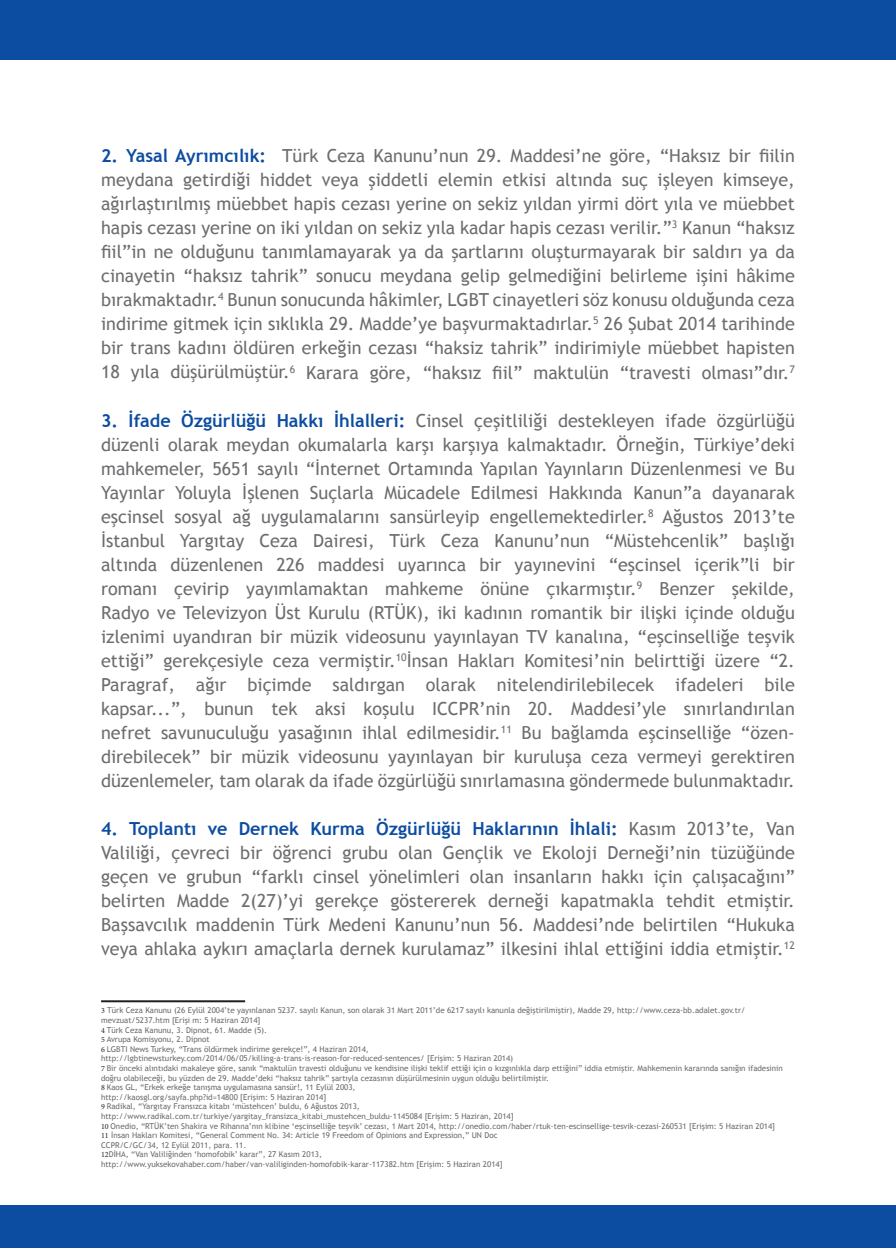
<style>
.page{position:relative;width:896px;height:1248px;background:#fff}
.page>*{position:absolute;margin:0;border:0;box-sizing:border-box;transform-origin:0 0}
.t1{font:18px/24px "Trebuchet MS";color:#6c6d70}
.t2{font:700 18px "Trebuchet MS";color:#0d4da1}
.t3{font:8px/9.6px "Trebuchet MS";color:#6c6d70}
.s1{font-weight:700;color:#0d4da1}
.s2{font-weight:400;color:#6c6d70}
.s3{font-family:"Minion Pro";color:#231f20}
</style>
<div class="page">
<div style="left:0;top:0;width:896px;height:60px;background:#0d4da1"></div>
<div style="left:0;top:1204px;width:896px;height:43px;background:#0d4da1"></div>
<hr style="left:101px;top:1000px;width:144px;height:2px;background:#231f20">
<p class="t1" style="left:101px;top:144px;width:695px"><span class="s1">2. Yasal Ayrımcılık:</span> Türk Ceza Kanunu’nun 29. Maddesi’ne göre, “Haksız bir fiilin meydana getirdiği hiddet veya şiddetli elemin etkisi altında suç işleyen kimseye,</p>
<p class="t1" style="left:101px;top:192px;width:695px;text-align:justify">ağırlaştırılmış müebbet hapis cezası yerine on sekiz yıldan yirmi dört yıla ve müebbet hapis cezası yerine on iki yıldan on sekiz yıla kadar hapis cezası verilir.”<sup>3</sup> Kanun “haksız fiil”in ne olduğunu tanımlamayarak ya da şartlarını oluşturmayarak bir saldırı ya da</p>
<p class="t1" style="left:101px;top:264px;width:695px;text-align:justify">cinayetin “haksız tahrik” sonucu meydana gelip gelmediğini belirleme işini hâkime bırakmaktadır.<sup>4</sup> Bunun sonucunda hâkimler, LGBT cinayetleri söz konusu olduğunda ceza indirime gitmek için sıklıkla 29. Madde’ye başvurmaktadırlar.<sup>5</sup> 26 Şubat 2014 tarihinde bir trans kadını öldüren erkeğin cezası “haksiz tahrik” indirimiyle müebbet hapisten 18 yıla düşürülmüştür.<sup>6</sup> Karara göre, “haksız fiil” maktulün “travesti olması”dır.<sup>7</sup></p>
<p class="t1" style="left:101px;top:408px;width:695px"><span class="s1">3. İfade Özgürlüğü Hakkı İhlalleri:</span> Cinsel çeşitliliği destekleyen ifade özgürlüğü düzenli olarak meydan okumalarla karşı karşıya kalmaktadır. Örneğin, Türkiye’deki</p>
<p class="t1" style="left:101px;top:456px;width:695px">mahkemeler, 5651 sayılı “İnternet Ortamında Yapılan Yayınların Düzenlenmesi ve Bu<br>Yayınlar Yoluyla İşlenen Suçlarla Mücadele Edilmesi Hakkında Kanun”a dayanarak</p>
<p class="t1" style="left:101px;top:504px;width:695px">eşcinsel sosyal ağ uygulamalarını sansürleyip engellemektedirler.<sup>8</sup> Ağustos 2013’te<br>İstanbul Yargıtay Ceza Dairesi, Türk Ceza Kanunu’nun “Müstehcenlik” başlığı</p>
<p class="t1" style="left:101px;top:552px;width:695px">altında düzenlenen 226 maddesi uyarınca bir yayınevini “eşcinsel içerik”li bir</p>
<p class="t1" style="left:101px;top:576px;width:695px">romanı çevirip yayımlamaktan mahkeme önüne çıkarmıştır.<sup>9</sup> Benzer şekilde,<br>Radyo ve Televizyon Üst Kurulu (RTÜK), iki kadının romantik bir ilişki içinde olduğu</p>
<p class="t1" style="left:101px;top:624px;width:695px">izlenimi uyandıran bir müzik videosunu yayınlayan TV kanalına, “eşcinselliğe teşvik</p>
<p class="t1" style="left:101px;top:648px;width:695px">ettiği” gerekçesiyle ceza vermiştir.<sup>10</sup>İnsan Hakları Komitesi’nin belirttiği üzere “2.</p>
<p class="t1" style="left:101px;top:672px;width:695px">Paragraf, ağır biçimde saldırgan olarak nitelendirilebilecek ifadeleri bile kapsar...”, bunun tek aksi koşulu ICCPR’nin 20. Maddesi’yle sınırlandırılan</p>
<p class="t1" style="left:101px;top:720px;width:695px">nefret savunuculuğu yasağının ihlal edilmesidir.<sup>11</sup> Bu bağlamda eşcinselliğe “özen&shy;direbilecek” bir müzik videosunu yayınlayan bir kuruluşa ceza vermeyi gerektiren</p>
<p class="t1" style="left:101px;top:768px;width:695px">düzenlemeler, tam olarak da ifade özgürlüğü sınırlamasına göndermede bulunmaktadır.</p>
<p class="t2" style="left:101px;top:817px;width:695px">4. Toplantı ve Dernek Kurma Özgürlüğü Haklarının İhlali: <span class="s2">Kasım 2013’te, Van</span></p>
<p class="t1" style="left:101px;top:840px;width:695px;text-align:justify">Valiliği, çevreci bir öğrenci grubu olan Gençlik ve Ekoloji Derneği’nin tüzüğünde geçen ve grubun “farklı cinsel yönelimleri olan insanların hakkı için çalışacağını” belirten Madde 2(27)’yi gerekçe göstererek derneği kapatmakla tehdit etmiştir.<br>Başsavcılık maddenin Türk Medeni Kanunu’nun 56. Maddesi’nde belirtilen “Hukuka veya ahlaka aykırı amaçlarla dernek kurulamaz” ilkesini ihlal ettiğini iddia etmiştir.<sup>12</sup></p>
<p class="t3" style="left:101px;top:1005px;width:646px"><span class="s3">3</span> Türk Ceza Kanunu (26 Eylül 2004’te yayınlanan 5237. sayılı Kanun, son olarak 31 Mart 2011’de 6217 sayılı kanunla değiştirilmiştir), Madde 29, http://www.ceza-bb.adalet.gov.tr/ mevzuat/5237.htm [Erişi m: 5 Haziran 2014]</p>
<p class="t3" style="left:101px;top:1024px;width:168px"><span class="s3">4</span> Türk Ceza Kanunu, 3. Dipnot, 61. Madde (5).</p>
<p class="t3" style="left:101px;top:1034px;width:110px"><span class="s3">5</span> Avrupa Komisyonu, 2. Dipnot</p>
<p class="t3" style="left:101px;top:1044px;width:269px"><span class="s3">6</span> LGBTI News Turkey, “Trans öldürmek indirime gerekçe!”, 4 Haziran 2014,</p>
<p class="t3" style="left:101px;top:1053px;width:413px">http://lgbtinewsturkey.com/2014/06/05/killing-a-trans-is-reason-for-reduced-sentences/ [Erişim: 5 Haziran 2014)</p>
<p class="t3" style="left:101px;top:1063px;width:683px"><span class="s3">7</span> Bir önceki alıntıdaki makaleye göre, sanık “maktulün travesti olduğunu ve kendisine ilişki teklif ettiği için o kızgınlıkla darp ettiğini” iddia etmiştir. Mahkemenin kararında sanığın ifadesinin doğru olabileceği, bu yüzden de 29. Madde’deki “haksız tahrik” şartıyla cezasının düşürülmesinin uygun olduğu belirtilmiştir.</p>
<p class="t3" style="left:101px;top:1082px;width:256px"><span class="s3">8</span> Kaos GL, “Erkek erkeğe tanışma uygulamasına sansür!, 11 Eylül 2003,</p>
<p class="t3" style="left:101px;top:1092px;width:227px">http://kaosgl.org/sayfa.php?id=14800 [Erişim: 5 Haziran 2014]</p>
<p class="t3" style="left:101px;top:1101px;width:260px"><span class="s3">9</span> Radikal, “Yargıtay Fransızca kitabı ‘müstehcen’ buldu, 6 Ağustos 2013,</p>
<p class="t3" style="left:101px;top:1111px;width:414px">http://www.radikal.com.tr/turkiye/yargitay_fransizca_kitabi_mustehcen_buldu-1145084 [Erişim: 5 Haziran, 2014]</p>
<p class="t3" style="left:101px;top:1120px;width:675px"><span class="s3">10</span> Onedio, “RTÜK’ten Shakira ve Rihanna’nın klibine ‘eşcinselliğe teşvik’ cezası, 1 Mart 2014, http://onedio.com/haber/rtuk-ten-escinsellige-tesvik-cezasi-260531 [Erişim: 5 Haziran 2014]</p>
<p class="t3" style="left:101px;top:1130px;width:398px"><span class="s3">11</span> İnsan Hakları Komitesi, “General Comment No. 34: Article 19 Freedom of Opinions and Expression,” UN Doc</p>
<p class="t3" style="left:101px;top:1140px;width:147px">CCPR/C/GC/34, 12 Eylül 2011, para. 11.</p>
<p class="t3" style="left:101px;top:1149px;width:222px"><span class="s3">12</span>DİHA, “Van Valiliğinden ‘homofobik’ karar”, 27 Kasım 2013,</p>
<p class="t3" style="left:101px;top:1159px;width:403px">http://www.yuksekovahaber.com/haber/van-valiliginden-homofobik-karar-117382.htm [Erişim: 5 Haziran 2014]</p>
</div>
